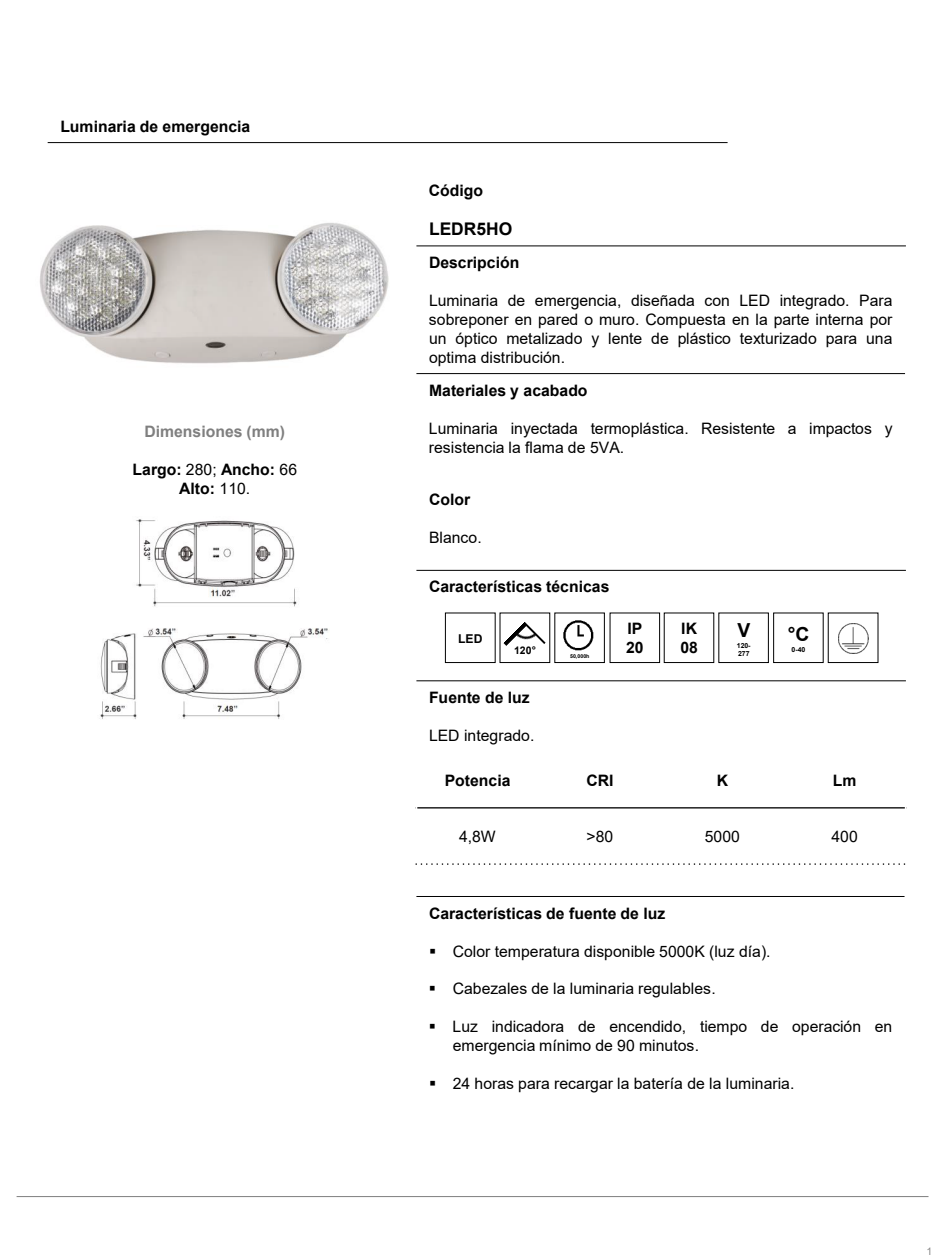
<style>
.page{position:relative;width:945px;height:1260px;background:#fff}
.page>*{position:absolute;margin:0;border:0;box-sizing:border-box;transform-origin:0 0}
.t1{font:700 19.25px "Arial";color:#000}
.t2{font:700 17.5px "Arial";color:#000}
.t3{font:15.75px/18.9px "Arial";color:#000}
.t4{font:700 15.75px/18.9px "Arial";color:#000}
.t5{font:700 15.75px "Arial";color:#7f7f7f}
.t6{font:700 12.25px "Arial";color:#000}
.t7{font:700 10.5px "Arial";color:#000}
.t8{font:10.5px "Arial";color:#898989}
.t9{font:700 7px/8.4px "Arial";letter-spacing:-.01em;color:#000}
.t10{font:700 5.25px "Arial";letter-spacing:.005em;color:#000}
.s1{font-weight:400}
</style>
<div class="page">
<img style="left:99px;top:519px;width:229px;height:200px">
<img style="left:39px;top:223px;width:350px;height:141px">
<hr style="left:48px;top:142px;width:680px;height:1px;background:#000">
<hr style="left:17px;top:1196px;width:912px;height:1px;background:#7f7f7f">
<hr style="left:416px;top:373px;width:489px;height:1px;background:#000">
<hr style="left:416px;top:570px;width:490px;height:1px;background:#000">
<hr style="left:416px;top:246px;width:490px;height:1px;background:#000">
<hr style="left:416px;top:681px;width:490px;height:1px;background:#000">
<hr style="left:416px;top:896px;width:489px;height:1px;background:#000">
<div style="left:445px;top:613px;width:50px;height:50px;border:1px solid #000"></div>
<div style="left:773px;top:613px;width:50px;height:50px;border:1px solid #000"></div>
<div style="left:719px;top:613px;width:50px;height:50px;border:1px solid #000"></div>
<div style="left:610px;top:613px;width:50px;height:50px;background:#fff;border:1px solid #000"></div>
<div style="left:555px;top:613px;width:50px;height:50px;background:#fff;border:1px solid #000"></div>
<img style="left:563px;top:620px;width:31px;height:31px">
<img style="left:503px;top:622px;width:43px;height:42px">
<img style="left:838px;top:623px;width:30px;height:30px">
<hr style="left:416px;top:807px;width:491px;height:2px;background:#000">
<hr style="left:416px;top:751px;width:1px;height:114px;background:#fff">
<hr style="left:905px;top:751px;width:2px;height:114px;background:#fff">
<svg style="left:416px;top:863px;width:490px;height:2px"></svg>
<p class="t4" style="left:60px;top:118px;width:192px">Luminaria de emergencia</p>
<p class="t5" style="left:144px;top:421px;width:142px">Dimensiones (mm)</p>
<p class="t4" style="left:133px;top:460px;width:166px;text-align:center">Largo: <span class="s1">280;</span> Ancho: <span class="s1">66<br></span>Alto: <span class="s1">110.</span></p>
<p class="t4" style="left:429px;top:181px;width:56px">Código</p>
<p class="t2" style="left:429px;top:217px;width:85px">LEDR5HO</p>
<p class="t4" style="left:429px;top:253px;width:92px">Descripción</p>
<p class="t3" style="left:429px;top:291px;width:465px;text-align:justify">Luminaria de emergencia, diseñada con LED integrado. Para sobreponer en pared o muro. Compuesta en la parte interna por un óptico metalizado y lente de plástico texturizado para una optima distribución.</p>
<p class="t4" style="left:429px;top:381px;width:160px">Materiales y acabado</p>
<p class="t3" style="left:429px;top:419px;width:465px">Luminaria inyectada termoplástica. Resistente a impactos y resistencia la flama de 5VA.</p>
<p class="t4" style="left:429px;top:490px;width:43px">Color</p>
<p class="t3" style="left:429px;top:528px;width:54px">Blanco.</p>
<p class="t4" style="left:429px;top:577px;width:182px">Características técnicas</p>
<p class="t1" style="left:737px;top:616px;width:14px">V</p>
<p class="t9" style="left:737px;top:641px;width:15px">120-<br>277</p>
<p class="t4" style="left:626px;top:620px;width:19px">IP<br>20</p>
<p class="t4" style="left:680px;top:620px;width:19px">IK<br>08</p>
<p class="t6" style="left:458px;top:630px;width:26px">LED</p>
<p class="t1" style="left:788px;top:621px;width:23px">°C</p>
<p class="t9" style="left:792px;top:645px;width:15px">0-40</p>
<p class="t7" style="left:514px;top:643px;width:23px">120°</p>
<p class="t10" style="left:570px;top:652px;width:21px">50,000h</p>
<p class="t4" style="left:429px;top:688px;width:102px">Fuente de luz</p>
<p class="t3" style="left:429px;top:726px;width:107px">LED integrado.</p>
<p class="t4" style="left:445px;top:771px;width:67px">Potencia</p>
<p class="t4" style="left:586px;top:771px;width:29px">CRI</p>
<p class="t4" style="left:717px;top:771px;width:13px">K</p>
<p class="t4" style="left:833px;top:771px;width:25px">Lm</p>
<p class="t3" style="left:459px;top:827px;width:38px">4,8W</p>
<p class="t3" style="left:587px;top:827px;width:28px">&gt;80</p>
<p class="t3" style="left:705px;top:827px;width:37px">5000</p>
<p class="t3" style="left:832px;top:827px;width:28px">400</p>
<p class="t4" style="left:429px;top:904px;width:238px">Características de fuente de luz</p>
<p class="t3" style="left:429px;top:941px;width:343px">▪ Color temperatura disponible 5000K (luz día).</p>
<p class="t3" style="left:429px;top:979px;width:288px">▪ Cabezales de la luminaria regulables.</p>
<p class="t3" style="left:453px;top:1017px;width:441px;text-indent:-24px">▪ Luz indicadora de encendido, tiempo de operación en emergencia mínimo de 90 minutos.</p>
<p class="t3" style="left:429px;top:1074px;width:367px">▪ 24 horas para recargar la batería de la luminaria.</p>
<p class="t8" style="left:927px;top:1244px;width:7px">1</p>
</div>
